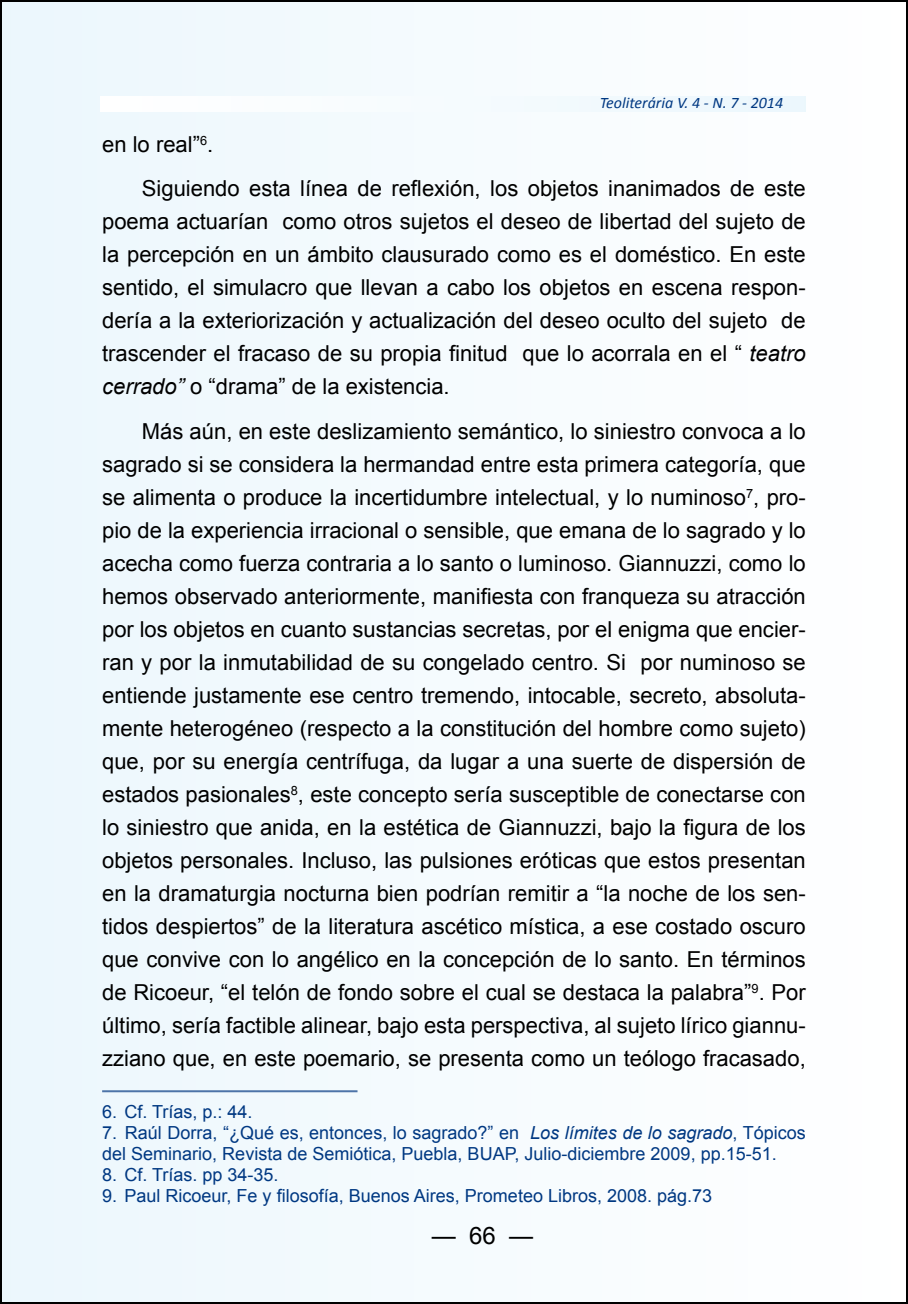
<style>
.page{position:relative;width:908px;height:1304px;background:#fff}
.page>*{position:absolute;margin:0;border:0;box-sizing:border-box;transform-origin:0 0}
.t1{font:24px "Arial";color:#000}
.t2{font:22px/33px "Arial";color:#000;text-align:justify}
.t3{font:18px/21px "Arial";color:#003882}
.t4{font:italic 16px "Calibri";color:#003882}
.s1{font-style:italic}
</style>
<div class="page">
<div style="left:1px;top:1px;width:905px;height:1302px;background:#f5fbfe"></div>
<hr style="left:102px;top:1090px;width:255px;height:2px;background:#4d74a8">
<p class="t4" style="left:599px;top:93px;width:185px">Teoliterária V. 4 - N. 7 - 2014</p>
<p class="t2" style="left:142px;top:122px;width:665px;line-height:44.4px;text-indent:-40px">en lo real”<sup>6</sup>.<br>Siguiendo esta línea de reflexión, los objetos inanimados de este</p>
<p class="t2" style="left:102px;top:205px;width:704px">poema actuarían como otros sujetos el deseo de libertad del sujeto de la percepción en un ámbito clausurado como es el doméstico. En este sentido, el simulacro que llevan a cabo los objetos en escena respon&shy;dería a la exteriorización y actualización del deseo oculto del sujeto de trascender el fracaso de su propia finitud que lo acorrala en el “ <span class="s1">teatro cerrado”</span> o “drama” de la existencia.</p>
<p class="t2" style="left:102px;top:415px;width:705px;text-indent:40px">Más aún, en este deslizamiento semántico, lo siniestro convoca a lo sagrado si se considera la hermandad entre esta primera categoría, que se alimenta o produce la incertidumbre intelectual, y lo numinoso<sup>7</sup>, pro&shy;pio de la experiencia irracional o sensible, que emana de lo sagrado y lo acecha como fuerza contraria a lo santo o luminoso. Giannuzzi, como lo hemos observado anteriormente, manifiesta con franqueza su atracción por los objetos en cuanto sustancias secretas, por el enigma que encier&shy;ran y por la inmutabilidad de su congelado centro. Si por numinoso se entiende justamente ese centro tremendo, intocable, secreto, absoluta&shy;mente heterogéneo (respecto a la constitución del hombre como sujeto) que, por su energía centrífuga, da lugar a una suerte de dispersión de estados pasionales<sup>8</sup>, este concepto sería susceptible de conectarse con lo siniestro que anida, en la estética de Giannuzzi, bajo la figura de los objetos personales. Incluso, las pulsiones eróticas que estos presentan en la dramaturgia nocturna bien podrían remitir a “la noche de los sen&shy;tidos despiertos” de la literatura ascético mística, a ese costado oscuro que convive con lo angélico en la concepción de lo santo. En términos de Ricoeur, “el telón de fondo sobre el cual se destaca la palabra”<sup>9</sup>. Por último, sería factible alinear, bajo esta perspectiva, al sujeto lírico giannu&shy;zziano que, en este poemario, se presenta como un teólogo fracasado,</p>
<p class="t3" style="left:102px;top:1101px;width:152px">6. Cf. Trías, p.: 44.</p>
<p class="t3" style="left:102px;top:1122px;width:704px">7. Raúl Dorra, “¿Qué es, entonces, lo sagrado?” en <span class="s1">Los límites de lo sagrado</span>, Tópicos del Seminario, Revista de Semiótica, Puebla, BUAP, Julio-diciembre 2009, pp.15-51.</p>
<p class="t3" style="left:102px;top:1164px;width:178px">8. Cf. Trías. pp 34-35.</p>
<p class="t3" style="left:102px;top:1185px;width:611px">9. Paul Ricoeur, Fe y filosofía, Buenos Aires, Prometeo Libros, 2008. pág.73</p>
<p class="t1" style="left:431px;top:1219px;width:103px">— 66 —</p>
</div>
